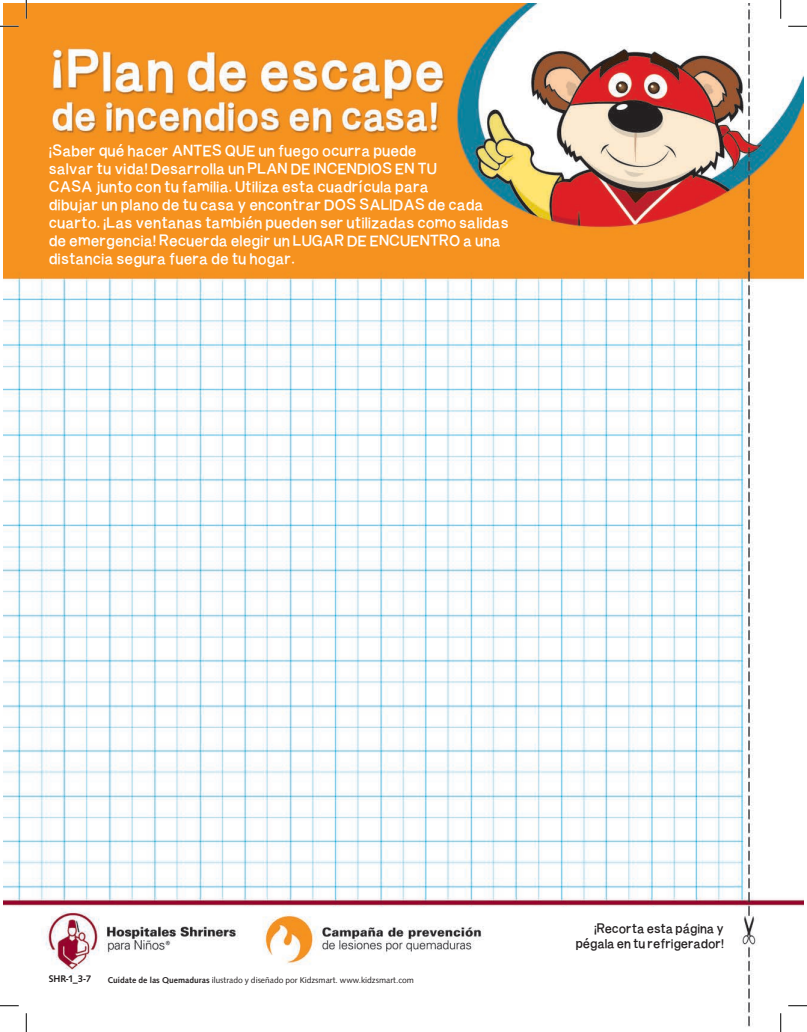
<style>
.page{position:relative;width:807px;height:1032px;background:#fff}
.page>*{position:absolute;margin:0;border:0;box-sizing:border-box;transform-origin:0 0}
.t1{font:15px/18px "Burvetica NC";color:#fff}
.t2{font:12.5px/15px "Burvetica NC";letter-spacing:-.01em;color:#231f20;text-align:right}
.t3{font:700 10px "Syntax";color:#231f20}
.t4{font:8.75px "Syntax";color:#231f20}
.s1{font-weight:700}
</style>
<div class="page">
<img style="left:4px;top:4px;width:798px;height:1024px">
<svg style="left:0;top:25px;width:19px;height:2px"></svg>
<svg style="left:788px;top:25px;width:18px;height:2px"></svg>
<svg style="left:0;top:1004px;width:19px;height:2px"></svg>
<svg style="left:788px;top:1004px;width:18px;height:2px"></svg>
<svg style="left:25px;top:0;width:2px;height:19px"></svg>
<svg style="left:25px;top:1012px;width:2px;height:19px"></svg>
<svg style="left:779px;top:0;width:2px;height:19px"></svg>
<svg style="left:779px;top:1012px;width:2px;height:19px"></svg>
<p class="t1" style="left:49px;top:141px;width:369px">¡Saber qué hacer ANTES QUE un fuego ocurra puede</p>
<p class="t1" style="left:49px;top:159px;width:390px">salvar tu vida! Desarrolla un PLAN DE INCENDIOS EN TU<br>CASA junto con tu familia. Utiliza esta cuadrícula para</p>
<p class="t1" style="left:49px;top:195px;width:461px">dibujar un plano de tu casa y encontrar DOS SALIDAS de cada cuarto. ¡Las ventanas también pueden ser utilizadas como salidas</p>
<p class="t1" style="left:49px;top:231px;width:453px">de emergencia! Recuerda elegir un LUGAR DE ENCUENTRO a una</p>
<p class="t1" style="left:49px;top:249px;width:247px">distancia segura fuera de tu hogar.</p>
<p class="t3" style="left:49px;top:972px;width:44px">SHR-1_3-7</p>
<p class="t4" style="left:108px;top:973px;width:307px"><span class="s1">Cuídate de las Quemaduras</span> ilustrado y diseñado por Kidzsmart. www.kidzsmart.com</p>
<p class="t2" style="left:575px;top:920px;width:150px">¡Recorta esta página y pégala en tu refrigerador!</p>
</div>
